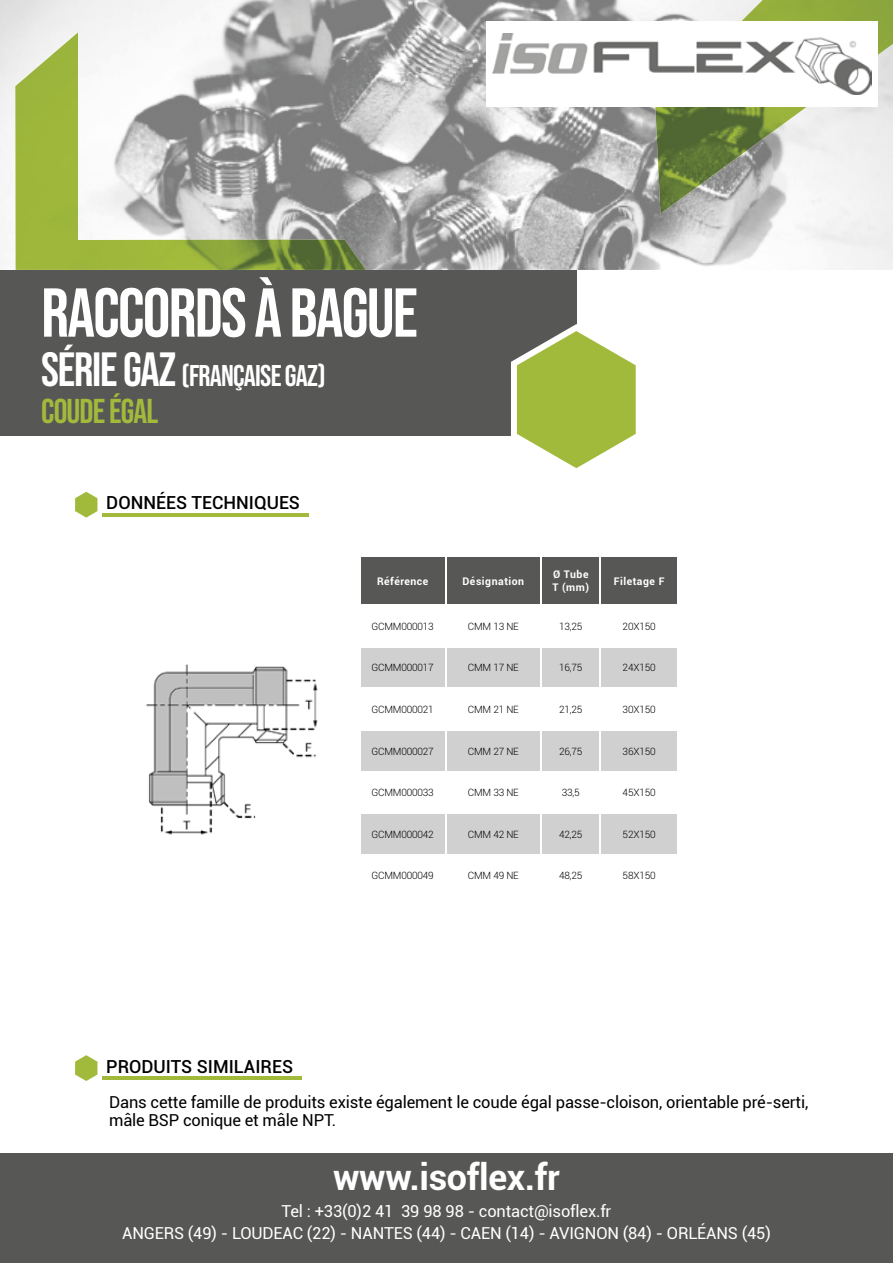
<style>
.page{position:relative;width:893px;height:1263px;background:#fff}
.page>*{position:absolute;margin:0;border:0;box-sizing:border-box;transform-origin:0 0}
.t1{font:69px "Bebas Neue";letter-spacing:-.025em;color:#fff}
.t2{font:700 36px "Roboto";letter-spacing:-.01em;color:#fff}
.t3{font:34.5px "Bebas Neue";letter-spacing:-.025em;color:#a2ba3b}
.t4{font:30px "Bebas Neue";letter-spacing:-.025em;color:#fff}
.t5{font:500 18px "Roboto";color:#000}
.t6{font:16.5px/18px "Roboto";letter-spacing:-.01em;color:#000}
.t7{font:16.5px/22px "Roboto";letter-spacing:-.01em;color:#fff;text-align:center}
.t8{font:700 10.5px/12.6px "Roboto";letter-spacing:.05em;color:#fff}
.t9{font:300 10.05px "Roboto";letter-spacing:-.02em;color:#000}
.s1{font-size:48px}
</style>
<div class="page">
<img style="left:0;top:0;width:893px;height:270px">
<img style="left:15px;top:32px;width:351px;height:238px">
<div style="left:0;top:270px;width:576px;height:166px;background:#575756"></div>
<svg style="left:511px;top:324px;width:125px;height:145px"></svg>
<img style="left:655px;top:0;width:238px;height:214px">
<div style="left:486px;top:21px;width:392px;height:85px;background:#fff"></div>
<img style="left:492px;top:34px;width:380px;height:60px">
<div style="left:0;top:1153px;width:893px;height:110px;background:#575756"></div>
<svg style="left:75px;top:1055px;width:28px;height:26px"></svg>
<hr style="left:102px;top:1077px;width:200px;height:3px;background:#a2ba3b">
<svg style="left:75px;top:491px;width:28px;height:27px"></svg>
<hr style="left:102px;top:514px;width:206px;height:3px;background:#a2ba3b">
<div style="left:361px;top:557px;width:316px;height:47px;background:#575756"></div>
<svg style="left:361px;top:648px;width:316px;height:206px;fill:#d0d0d0"></svg>
<hr style="left:359px;top:688px;width:87px;height:1px;background:#fff">
<hr style="left:359px;top:729px;width:87px;height:2px;background:#fff">
<hr style="left:359px;top:771px;width:87px;height:1px;background:#fff">
<hr style="left:359px;top:812px;width:87px;height:2px;background:#fff">
<hr style="left:445px;top:557px;width:1px;height:47px;background:#fff">
<hr style="left:540px;top:557px;width:2px;height:47px;background:#fff">
<hr style="left:600px;top:557px;width:1px;height:47px;background:#fff">
<hr style="left:445px;top:648px;width:1px;height:40px;background:#fff">
<hr style="left:540px;top:648px;width:2px;height:40px;background:#fff">
<hr style="left:600px;top:648px;width:1px;height:40px;background:#fff">
<hr style="left:446px;top:688px;width:95px;height:1px;background:#fff">
<hr style="left:445px;top:689px;width:1px;height:40px;background:#fff">
<hr style="left:541px;top:688px;width:59px;height:1px;background:#fff">
<hr style="left:540px;top:689px;width:2px;height:40px;background:#fff">
<hr style="left:600px;top:688px;width:79px;height:1px;background:#fff">
<hr style="left:600px;top:689px;width:1px;height:40px;background:#fff">
<hr style="left:446px;top:729px;width:95px;height:2px;background:#fff">
<hr style="left:445px;top:731px;width:1px;height:40px;background:#fff">
<hr style="left:541px;top:729px;width:59px;height:2px;background:#fff">
<hr style="left:540px;top:731px;width:2px;height:40px;background:#fff">
<hr style="left:600px;top:729px;width:79px;height:2px;background:#fff">
<hr style="left:600px;top:731px;width:1px;height:40px;background:#fff">
<hr style="left:446px;top:771px;width:95px;height:1px;background:#fff">
<hr style="left:445px;top:772px;width:1px;height:40px;background:#fff">
<hr style="left:541px;top:771px;width:59px;height:1px;background:#fff">
<hr style="left:540px;top:772px;width:2px;height:40px;background:#fff">
<hr style="left:600px;top:771px;width:79px;height:1px;background:#fff">
<hr style="left:600px;top:772px;width:1px;height:40px;background:#fff">
<hr style="left:446px;top:812px;width:95px;height:2px;background:#fff">
<hr style="left:445px;top:814px;width:1px;height:40px;background:#fff">
<hr style="left:541px;top:812px;width:59px;height:2px;background:#fff">
<hr style="left:540px;top:814px;width:2px;height:40px;background:#fff">
<hr style="left:600px;top:812px;width:79px;height:2px;background:#fff">
<hr style="left:600px;top:814px;width:1px;height:40px;background:#fff">
<img style="left:146px;top:664px;width:172px;height:171px">
<h1 class="t1" style="left:41px;top:274px;width:378px">RACCORDS À BAGUE</h1>
<h3 class="t4" style="left:41px;top:359px;width:286px"><span class="s1">SÉRIE GAZ</span> (FRANÇAISE GAZ)</h3>
<h3 class="t3" style="left:41px;top:392px;width:118px">COUDE ÉGAL</h3>
<h3 class="t5" style="left:106px;top:490px;width:195px">DONNÉES TECHNIQUES</h3>
<h3 class="t5" style="left:106px;top:1054px;width:188px">PRODUITS SIMILAIRES</h3>
<p class="t8" style="left:377px;top:574px;width:53px">Référence</p>
<p class="t8" style="left:462px;top:574px;width:63px">Désignation</p>
<p class="t8" style="left:552px;top:568px;width:38px">Ø Tube<br>T (mm)</p>
<p class="t8" style="left:614px;top:574px;width:52px">Filetage F</p>
<p class="t9" style="left:372px;top:619px;width:64px">GCMM000013</p>
<p class="t9" style="left:468px;top:619px;width:52px">CMM 13 NE</p>
<p class="t9" style="left:559px;top:619px;width:25px">13,25</p>
<p class="t9" style="left:623px;top:619px;width:34px">20X150</p>
<p class="t9" style="left:372px;top:661px;width:64px">GCMM000017</p>
<p class="t9" style="left:468px;top:661px;width:52px">CMM 17 NE</p>
<p class="t9" style="left:559px;top:661px;width:25px">16,75</p>
<p class="t9" style="left:623px;top:661px;width:34px">24X150</p>
<p class="t9" style="left:372px;top:702px;width:64px">GCMM000021</p>
<p class="t9" style="left:468px;top:702px;width:52px">CMM 21 NE</p>
<p class="t9" style="left:559px;top:702px;width:25px">21,25</p>
<p class="t9" style="left:623px;top:702px;width:34px">30X150</p>
<p class="t9" style="left:372px;top:744px;width:64px">GCMM000027</p>
<p class="t9" style="left:468px;top:744px;width:52px">CMM 27 NE</p>
<p class="t9" style="left:559px;top:744px;width:25px">26,75</p>
<p class="t9" style="left:623px;top:744px;width:34px">36X150</p>
<p class="t9" style="left:372px;top:785px;width:64px">GCMM000033</p>
<p class="t9" style="left:468px;top:785px;width:52px">CMM 33 NE</p>
<p class="t9" style="left:562px;top:785px;width:20px">33,5</p>
<p class="t9" style="left:623px;top:785px;width:34px">45X150</p>
<p class="t9" style="left:372px;top:827px;width:64px">GCMM000042</p>
<p class="t9" style="left:468px;top:827px;width:52px">CMM 42 NE</p>
<p class="t9" style="left:559px;top:827px;width:25px">42,25</p>
<p class="t9" style="left:623px;top:827px;width:34px">52X150</p>
<p class="t9" style="left:372px;top:869px;width:64px">GCMM000049</p>
<p class="t9" style="left:468px;top:869px;width:52px">CMM 49 NE</p>
<p class="t9" style="left:559px;top:869px;width:25px">48,25</p>
<p class="t9" style="left:623px;top:869px;width:34px">58X150</p>
<h3 class="t6" style="left:109px;top:1093px;width:701px">Dans cette famille de produits existe également le coude égal passe-cloison, orientable pré-serti, mâle BSP conique et mâle NPT.</h3>
<h2 class="t2" style="left:333px;top:1152px;width:228px">www.isoflex.fr</h2>
<h3 class="t7" style="left:122px;top:1199px;width:650px">Tel : +33(0)2 41 39 98 98 - contact@isoflex.fr<br>ANGERS (49) - LOUDEAC (22) - NANTES (44) - CAEN (14) - AVIGNON (84) - ORLÉANS (45)</h3>
</div>
